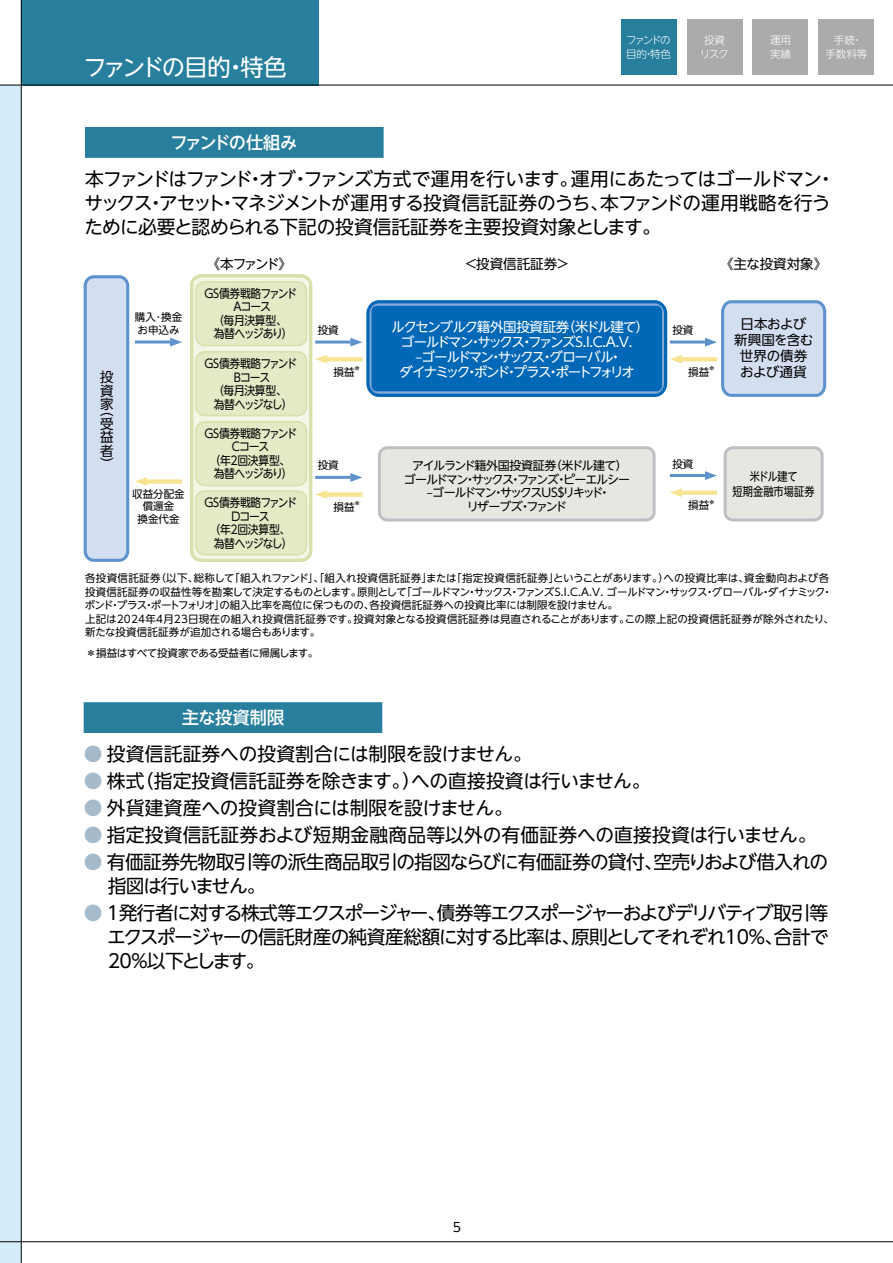
<style>
.page{position:relative;width:893px;height:1263px;background:#fff}
.page>*{position:absolute;margin:0;border:0;box-sizing:border-box;transform-origin:0 0}
.t1{font:23.25px "UD Shin Go NT Pro";letter-spacing:-.105em;color:#fff}
.t2{font:18.75px/24px "UD Shin Go NT Pro";letter-spacing:-.035em;color:#000}
.t3{font:18.75px "UD Shin Go NT Pro";letter-spacing:-.005em;color:#000}
.t4{font:18.75px "UD Shin Go NT Pro";letter-spacing:.01em;color:#000}
.t5{font:18.75px "UD Shin Go NT Pro";letter-spacing:-.01em;color:#000}
.t6{font:500 17.25px "UD Shin Go NT Pro";letter-spacing:-.105em;color:#fff}
.t7{font:500 17.25px "UD Shin Go NT Pro";letter-spacing:-.025em;color:#fff}
.t8{font:13.5px/15px "UD Shin Go NT Pro";letter-spacing:-.115em;color:#fff;text-align:center}
.t9{font:13.5px/13.5px "UD Shin Go NT Pro";letter-spacing:-.01em;color:#000;text-align:justify}
.t10{font:12.75px "UD Shin Go NT Pro";color:#000}
.t11{font:12px/13.5px "UD Shin Go NT Pro";letter-spacing:-.12em;color:#000;text-align:center}
.t12{font:12px/13.5px "UD Shin Go NT Pro";letter-spacing:-.04em;color:#000;text-align:center;scale:.9 1}
.t13{font:12px/13.5px "UD Shin Go NT Pro";letter-spacing:-.05em;color:#000;text-align:center;scale:.9 1}
.t14{font:12px/13.5px "UD Shin Go NT Pro";letter-spacing:-.055em;color:#000;text-align:center;scale:.9 1}
.t15{font:12px/14.4px "UD Shin Go NT Pro";letter-spacing:.005em;color:#000;text-align:center;scale:.85 1}
.t16{font:10.5px/13.5px "UD Shin Go NT Pro";color:#000}
.t17{font:10.5px "UD Shin Go NT Pro";letter-spacing:-.035em;color:#000}
.t18{font:300 10.5px/13.5px "UD Shin Go NT Pro";letter-spacing:-.03em;color:#fff;text-align:center}
.t19{font:300 10.5px/13.5px "UD Shin Go NT Pro";letter-spacing:-.17em;color:#fff}
.s1{color:#a5bbcb}
</style>
<div class="page">
<div style="left:21px;top:0;width:298px;height:85px;background:#277f9d"></div>
<div style="left:0;top:85px;width:21px;height:1178px;background:#d4edfb"></div>
<hr style="left:21px;top:0;width:1px;height:1263px;background:#000">
<hr style="left:0;top:85px;width:893px;height:1px;background:#000">
<hr style="left:0;top:1241px;width:893px;height:1px;background:#000">
<div style="left:621px;top:20px;width:55px;height:55px;background:#277f9d"></div>
<div style="left:687px;top:20px;width:55px;height:55px;background:#aaabab"></div>
<div style="left:753px;top:20px;width:55px;height:55px;background:#aaabab"></div>
<div style="left:819px;top:20px;width:55px;height:55px;background:#aaabab"></div>
<svg style="left:192px;top:276px;width:119px;height:284px;background:#f1f5e2"></svg>
<div style="left:190px;top:274px;width:122px;height:288px;border:3px solid #d7e1ac;border-radius:9px"></div>
<div style="left:85px;top:128px;width:298px;height:29px;background:#277f9d"></div>
<div style="left:85px;top:127px;width:298px;height:31px;border:1px solid #277f9d"></div>
<div style="left:84px;top:703px;width:298px;height:29px;background:#277f9d"></div>
<div style="left:84px;top:702px;width:298px;height:31px;border:1px solid #277f9d"></div>
<div style="left:196px;top:422px;width:110px;height:64px;background:#e3eac6;border-radius:9px"></div>
<div style="left:195px;top:421px;width:112px;height:65px;border:2px solid #d7e1ac;border-radius:9px"></div>
<div style="left:196px;top:491px;width:110px;height:64px;background:#e3eac6;border-radius:9px"></div>
<div style="left:195px;top:490px;width:112px;height:65px;border:2px solid #d7e1ac;border-radius:9px"></div>
<svg style="left:368px;top:302px;width:298px;height:93px"></svg>
<div style="left:366px;top:300px;width:301px;height:97px;border:3px solid #0068b7;border-radius:11px"></div>
<div style="left:372px;top:307px;width:289px;height:83px;background:#0068b7;border-radius:5px"></div>
<div style="left:371px;top:306px;width:291px;height:85px;border:2px solid #0068b7;border-radius:5px"></div>
<div style="left:85px;top:277px;width:43px;height:283px;background:#d4def1;border-radius:9px"></div>
<div style="left:84px;top:275px;width:45px;height:287px;border:3px solid #5e92cd;border-radius:9px"></div>
<div style="left:196px;top:282px;width:110px;height:64px;background:#e3eac6;border-radius:9px"></div>
<div style="left:195px;top:281px;width:112px;height:65px;border:2px solid #d7e1ac;border-radius:9px"></div>
<div style="left:196px;top:352px;width:110px;height:64px;background:#e3eac6;border-radius:9px"></div>
<div style="left:195px;top:351px;width:112px;height:65px;border:2px solid #d7e1ac;border-radius:9px"></div>
<div style="left:725px;top:448px;width:97px;height:72px;background:#e6e7e1;border-radius:8px"></div>
<div style="left:724px;top:446px;width:100px;height:75px;border:3px solid #bdbfc3;border-radius:8px"></div>
<div style="left:379px;top:448px;width:275px;height:72px;background:#e6e7e1;border-radius:8px"></div>
<div style="left:378px;top:446px;width:278px;height:75px;border:3px solid #bdbfc3;border-radius:8px"></div>
<hr style="left:670px;top:341px;width:35px;height:3px;background:#5e92cd">
<svg style="left:705px;top:300px;width:122px;height:97px;background:#ccd9ee"></svg>
<svg style="left:682px;top:357px;width:35px;height:4px"></svg>
<svg style="left:670px;top:355px;width:12px;height:9px"></svg>
<hr style="left:670px;top:474px;width:35px;height:3px;background:#5e92cd">
<svg style="left:705px;top:471px;width:12px;height:9px"></svg>
<hr style="left:682px;top:491px;width:35px;height:4px;background:#f6e493">
<svg style="left:670px;top:488px;width:12px;height:9px"></svg>
<hr style="left:315px;top:341px;width:36px;height:3px;background:#5e92cd">
<svg style="left:350px;top:338px;width:12px;height:9px"></svg>
<svg style="left:327px;top:357px;width:35px;height:4px"></svg>
<svg style="left:315px;top:355px;width:12px;height:9px"></svg>
<hr style="left:315px;top:476px;width:36px;height:3px;background:#5e92cd">
<svg style="left:350px;top:473px;width:12px;height:9px"></svg>
<div style="left:327px;top:492px;width:35px;height:5px;background:#f6e493"></div>
<svg style="left:315px;top:490px;width:12px;height:9px"></svg>
<div style="left:147px;top:479px;width:35px;height:5px;background:#f6e493"></div>
<svg style="left:135px;top:477px;width:12px;height:9px"></svg>
<hr style="left:135px;top:340px;width:35px;height:3px;background:#5e92cd">
<svg style="left:170px;top:338px;width:12px;height:8px"></svg>
<h1 class="t1" style="left:84px;top:48px;width:205px">ファンドの目的・特色</h1>
<h3 class="t6" style="left:171px;top:128px;width:128px">ファンドの仕組み</h3>
<p class="t19" style="left:626px;top:33px;width:46px">ファンドの目的・特色</p>
<p class="t18" style="left:700px;top:33px;width:30px">投資リスク</p>
<p class="t18" style="left:770px;top:33px;width:22px;text-align:left">運用実績</p>
<p class="t18" style="left:825px;top:33px;width:43px">手続・<br>手数料等</p>
<h2 class="t2" style="left:84px;top:166px;width:752px">本ファンドはファンド・オブ・ファンズ方式で運用を行います。運用にあたってはゴールドマン・サックス・アセット・マネジメントが運用する投資信託証券のうち、本ファンドの運用戦略を行うために必要と認められる下記の投資信託証券を主要投資対象とします。</h2>
<p class="t9" style="left:100px;top:370px;width:15px">投資家</p>
<p class="t9" style="left:100px;top:403px;width:15px">（受益者）</p>
<p class="t16" style="left:135px;top:311px;width:49px;line-height:12.6px">購入･換金お申込み</p>
<p class="t16" style="left:132px;top:487px;width:54px;line-height:12.6px;text-align:center">収益分配金償還金<br>換金代金</p>
<p class="t9" style="left:207px;top:257px;width:87px">《本ファンド》</p>
<p class="t13" style="left:204px;top:286px;width:104px">GS債券戦略ファンド<br>Aコース<br>（毎月決算型、<br>為替ヘッジあり）</p>
<p class="t14" style="left:204px;top:356px;width:104px">GS債券戦略ファンド<br>Bコース<br>（毎月決算型、<br>為替ヘッジなし）</p>
<p class="t12" style="left:204px;top:426px;width:104px">GS債券戦略ファンド<br>Cコース<br>（年2回決算型、為替ヘッジあり）</p>
<p class="t12" style="left:204px;top:496px;width:104px">GS債券戦略ファンド<br>Dコース<br>（年2回決算型、為替ヘッジなし）</p>
<p class="t16" style="left:318px;top:323px;width:23px">投資</p>
<p class="t16" style="left:334px;top:365px;width:29px">損益<sup>＊</sup></p>
<p class="t16" style="left:318px;top:458px;width:23px">投資</p>
<p class="t16" style="left:334px;top:500px;width:29px">損益<sup>＊</sup></p>
<p class="t9" style="left:464px;top:257px;width:107px">＜投資信託証券＞</p>
<p class="t9" style="left:720px;top:257px;width:109px">《主な投資対象》</p>
<p class="t8" style="left:391px;top:319px;width:260px">ルクセンブルク籍外国投資証券（米ドル建て）ゴールドマン・サックス・ファンズS.I.C.A.V.<br>‒ゴールドマン・サックス・グローバル・<br>ダイナミック・ボンド・プラス・ポートフォリオ</p>
<p class="t11" style="left:404px;top:458px;width:228px">アイルランド籍外国投資証券（米ドル建て）ゴールドマン・サックス・ファンズ・ピーエルシー‒ゴールドマン・サックスUS＄リキッド・<br>リザーブズ・ファンド</p>
<p class="t16" style="left:672px;top:323px;width:23px">投資</p>
<p class="t16" style="left:688px;top:365px;width:29px">損益<sup>＊</sup></p>
<p class="t9" style="left:734px;top:315px;width:81px;line-height:16.2px;text-align:center">日本および新興国を含む世界の債券および通貨</p>
<p class="t16" style="left:672px;top:456px;width:23px">投資</p>
<p class="t16" style="left:688px;top:498px;width:29px">損益<sup>＊</sup></p>
<p class="t15" style="left:733px;top:469px;width:98px">米ドル建て<br>短期金融市場証券</p>
<p class="t16" style="left:85px;top:571px;width:751px">各投資信託証券（以下、総称して「組入れファンド」、「組入れ投資信託証券」または「指定投資信託証券」ということがあります。）への投資比率は、資金動向および各投資信託証券の収益性等を勘案して決定するものとします。原則として「ゴールドマン・サックス・ファンズS.I.C.A.V. ゴールドマン・サックス・グローバル・ダイナミック・ボンド・プラス・ポートフォリオ」の組入比率を高位に保つものの、各投資信託証券への投資比率には制限を設けません。<br>上記は2024年4月23日現在の組入れ投資信託証券です。投資対象となる投資信託証券は見直されることがあります。この際上記の投資信託証券が除外されたり、新たな投資信託証券が追加される場合もあります。</p>
<p class="t17" style="left:86px;top:644px;width:234px">＊損益はすべて投資家である受益者に帰属します。</p>
<h3 class="t7" style="left:182px;top:703px;width:104px">主な投資制限</h3>
<h2 class="t3" style="left:84px;top:739px;width:450px"><span class="s1">●</span> 投資信託証券への投資割合には制限を設けません。</h2>
<h2 class="t5" style="left:84px;top:766px;width:568px"><span class="s1">●</span> 株式（指定投資信託証券を除きます。）への直接投資は行いません。</h2>
<h2 class="t3" style="left:84px;top:793px;width:431px"><span class="s1">●</span> 外貨建資産への投資割合には制限を設けません。</h2>
<h2 class="t4" style="left:84px;top:820px;width:734px"><span class="s1">●</span> 指定投資信託証券および短期金融商品等以外の有価証券への直接投資は行いません。</h2>
<h2 class="t2" style="left:108px;top:849px;width:722px;text-indent:-24px"><span class="s1">●</span> 有価証券先物取引等の派生商品取引の指図ならびに有価証券の貸付、空売りおよび借入れの指図は行いません。</h2>
<h2 class="t2" style="left:107px;top:900px;width:723px;text-align:justify;text-indent:-23px"><span class="s1">●</span> 1発行者に対する株式等エクスポージャー、債券等エクスポージャーおよびデリバティブ取引等エクスポージャーの信託財産の純資産総額に対する比率は、原則としてそれぞれ10％、合計で20％以下とします。</h2>
<p class="t10" style="left:453px;top:1216px;width:10px">5</p>
</div>
